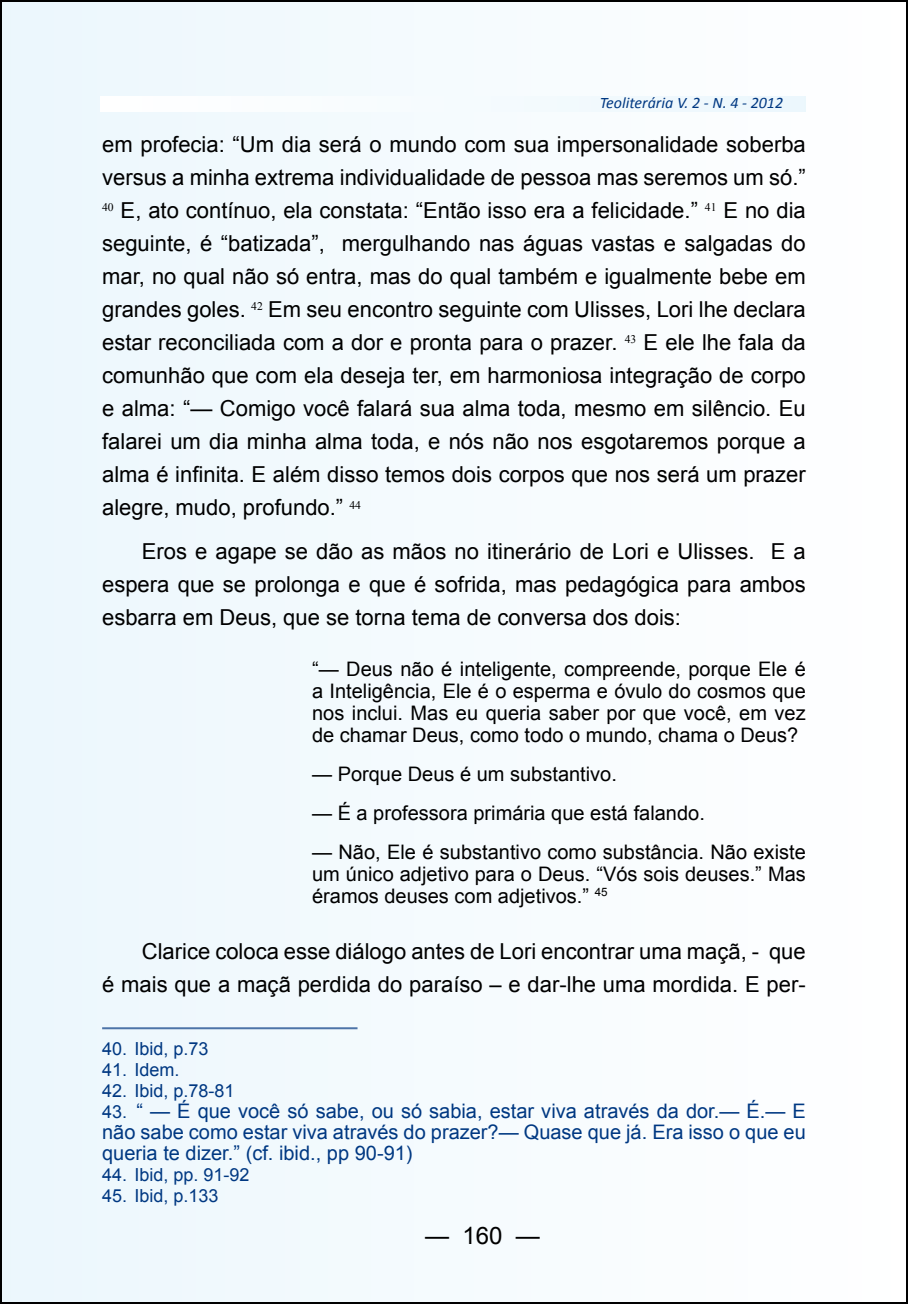
<style>
.page{position:relative;width:908px;height:1304px;background:#fff}
.page>*{position:absolute;margin:0;border:0;box-sizing:border-box;transform-origin:0 0}
.t1{font:24px "Arial";color:#000}
.t2{font:22px/33px "Arial";color:#000;text-align:justify}
.t3{font:20px/22px "Arial";color:#000;text-align:justify}
.t4{font:20px/21px "Arial";color:#003882;text-align:justify}
.t5{font:18px "Arial";color:#003882}
.t6{font:italic 16px "Calibri";color:#003882}
.s1{font-size:18px}
</style>
<div class="page">
<div style="left:1px;top:1px;width:905px;height:1302px;background:#f5fbfe"></div>
<hr style="left:102px;top:1027px;width:255px;height:2px;background:#4d74a8">
<p class="t6" style="left:599px;top:93px;width:185px">Teoliterária V. 2 - N. 4 - 2012</p>
<p class="t2" style="left:102px;top:128px;width:704px">em profecia: “Um dia será o mundo com sua impersonalidade soberba versus a minha extrema individualidade de pessoa mas seremos um só.” <sup>40</sup> E, ato contínuo, ela constata: “Então isso era a felicidade.” <sup>41</sup> E no dia seguinte, é “batizada”, mergulhando nas águas vastas e salgadas do mar, no qual não só entra, mas do qual também e igualmente bebe em grandes goles. <sup>42</sup> Em seu encontro seguinte com Ulisses, Lori lhe declara estar reconciliada com a dor e pronta para o prazer. <sup>43</sup> E ele lhe fala da comunhão que com ela deseja ter, em harmoniosa integração de corpo e alma: “— Comigo você falará sua alma toda, mesmo em silêncio. Eu falarei um dia minha alma toda, e nós não nos esgotaremos porque a alma é infinita. E além disso temos dois corpos que nos será um prazer alegre, mudo, profundo.” <sup>44</sup></p>
<p class="t2" style="left:102px;top:535px;width:704px;text-indent:40px">Eros e agape se dão as mãos no itinerário de Lori e Ulisses. E a espera que se prolonga e que é sofrida, mas pedagógica para ambos esbarra em Deus, que se torna tema de conversa dos dois:</p>
<p class="t3" style="left:312px;top:658px;width:495px">“— Deus não é inteligente, compreende, porque Ele é a Inteligência, Ele é o esperma e óvulo do cosmos que nos inclui. Mas eu queria saber por que você, em vez de chamar Deus, como todo o mundo, chama o Deus?</p>
<p class="t3" style="left:312px;top:763px;width:306px">— Porque Deus é um substantivo.</p>
<p class="t3" style="left:312px;top:802px;width:394px">— É a professora primária que está falando.</p>
<p class="t3" style="left:312px;top:841px;width:495px">— Não, Ele é substantivo como substância. Não existe um único adjetivo para o Deus. “Vós sois deuses.” Mas éramos deuses com adjetivos.” <sup>45</sup></p>
<p class="t2" style="left:102px;top:934px;width:704px;text-align:right">Clarice coloca esse diálogo antes de Lori encontrar uma maçã, - que<br>é mais que a maçã perdida do paraíso – e dar-lhe uma mordida. E per-</p>
<p class="t5" style="left:102px;top:1037px;width:108px">40. Ibid, p.73</p>
<p class="t5" style="left:102px;top:1058px;width:79px">41. Idem.</p>
<p class="t5" style="left:102px;top:1079px;width:134px">42. Ibid, p.78-81</p>
<p class="t4" style="left:102px;top:1101px;width:705px"><span class="s1">43.</span> “ — É que você só sabe, ou só sabia, estar viva através da dor.— É.— E não sabe como estar viva através do prazer?— Quase que já. Era isso o que eu queria te dizer.” (cf. ibid., pp 90-91)</p>
<p class="t5" style="left:102px;top:1163px;width:149px">44. Ibid, pp. 91-92</p>
<p class="t5" style="left:102px;top:1184px;width:118px">45. Ibid, p.133</p>
<p class="t1" style="left:425px;top:1219px;width:116px">— 160 —</p>
</div>
